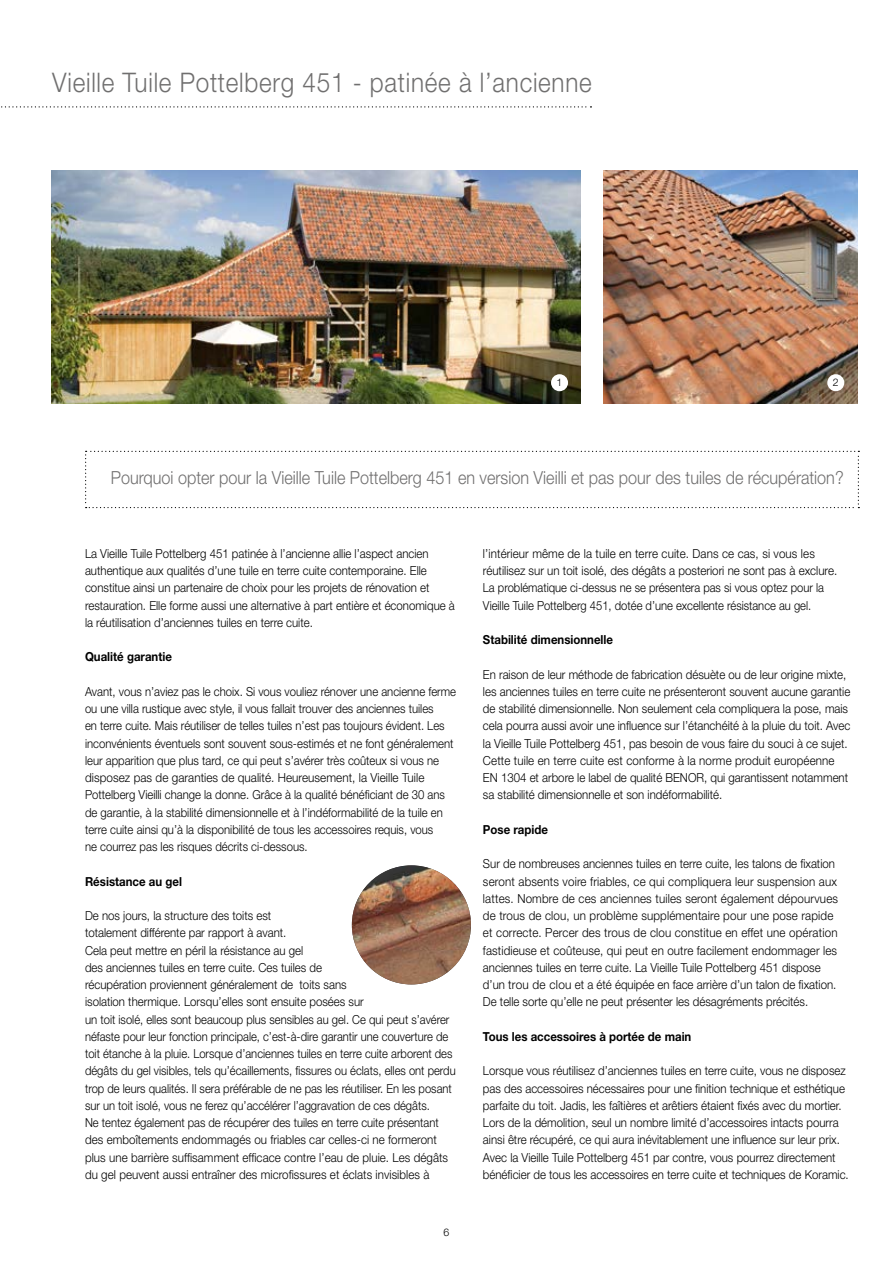
<style>
.page{position:relative;width:893px;height:1263px;background:#fff}
.page>*{position:absolute;margin:0;border:0;box-sizing:border-box;transform-origin:0 0}
.t1{font:300 27px "Helvetica Neue LT Std";letter-spacing:.03em;color:#706f6f;scale:.9 1}
.t2{font:300 18px "Helvetica Neue LT Std";color:#706f6f;scale:.9 1}
.t3{font:300 12.45px/17.2px "Helvetica Neue LT Std";color:#000;scale:.92 1}
.t4{font:300 12.45px/17.2px "Helvetica Neue LT Std";color:#000;scale:.91 1}
.t5{font:300 12.45px/17.2px "Helvetica Neue LT Std";color:#000;scale:.93 1}
.t6{font:700 12.45px "Helvetica Neue LT Std";color:#000;scale:.92 1}
.t7{font:300 10.5px "Helvetica Neue LT Std";color:#000}
</style>
<div class="page">
<img style="left:51px;top:170px;width:529px;height:234px">
<img style="left:603px;top:170px;width:255px;height:234px">
<svg style="left:85px;top:451px;width:774px;height:57px"></svg>
<svg style="left:1px;top:106px;width:590px;height:1px"></svg>
<img style="left:352px;top:865px;width:119px;height:119px;border-radius:60px">
<div style="left:551px;top:374px;width:17px;height:17px;background:#fff;border-radius:50%"></div>
<div style="left:827px;top:374px;width:17px;height:17px;background:#fff;border-radius:50%"></div>
<h1 class="t1" style="left:52px;top:65px;width:601px">Vieille Tuile Pottelberg 451 - patinée à l’ancienne</h1>
<p class="t7" style="left:557px;top:376px;width:7px">1</p>
<p class="t7" style="left:833px;top:376px;width:7px">2</p>
<h2 class="t2" style="left:111px;top:467px;width:816px">Pourquoi opter pour la Vieille Tuile Pottelberg 451 en version Vieilli et pas pour des tuiles de récupération?</h2>
<p class="t3" style="left:85px;top:544px;width:403px">La Vieille Tuile Pottelberg 451 patinée à l’ancienne allie l’aspect ancien authentique aux qualités d’une tuile en terre cuite contemporaine. Elle constitue ainsi un partenaire de choix pour les projets de rénovation et restauration. Elle forme aussi une alternative à part entière et économique à la réutilisation d’anciennes tuiles en terre cuite.</p>
<p class="t6" style="left:85px;top:649px;width:96px">Qualité garantie</p>
<p class="t4" style="left:85px;top:682px;width:409px">Avant, vous n’aviez pas le choix. Si vous vouliez rénover une ancienne ferme ou une villa rustique avec style, il vous fallait trouver des anciennes tuiles<br>en terre cuite. Mais réutiliser de telles tuiles n’est pas toujours évident. Les inconvénients éventuels sont souvent sous-estimés et ne font généralement leur apparition que plus tard, ce qui peut s’avérer très coûteux si vous ne disposez pas de garanties de qualité. Heureusement, la Vieille Tuile Pottelberg Vieilli change la donne. Grâce à la qualité bénéficiant de 30 ans de garantie, à la stabilité dimensionnelle et à l’indéformabilité de la tuile en terre cuite ainsi qu’à la disponibilité de tous les accessoires requis, vous<br>ne courrez pas les risques décrits ci-dessous.</p>
<p class="t6" style="left:85px;top:873px;width:107px">Résistance au gel</p>
<p class="t3" style="left:85px;top:907px;width:404px">De nos jours, la structure des toits est<br>totalement différente par rapport à avant.<br>Cela peut mettre en péril la résistance au gel<br>des anciennes tuiles en terre cuite. Ces tuiles de<br>récupération proviennent généralement de toits sans<br>isolation thermique. Lorsqu’elles sont ensuite posées sur<br>un toit isolé, elles sont beaucoup plus sensibles au gel. Ce qui peut s’avérer néfaste pour leur fonction principale, c’est-à-dire garantir une couverture de toit étanche à la pluie. Lorsque d’anciennes tuiles en terre cuite arborent des dégâts du gel visibles, tels qu’écaillements, fissures ou éclats, elles ont perdu trop de leurs qualités. Il sera préférable de ne pas les réutiliser. En les posant sur un toit isolé, vous ne ferez qu’accélérer l’aggravation de ces dégâts.<br>Ne tentez également pas de récupérer des tuiles en terre cuite présentant des emboîtements endommagés ou friables car celles-ci ne formeront plus une barrière suffisamment efficace contre l’eau de pluie. Les dégâts du gel peuvent aussi entraîner des microfissures et éclats invisibles à</p>
<p class="t7" style="left:444px;top:1226px;width:7px">6</p>
<p class="t5" style="left:483px;top:544px;width:382px">l’intérieur même de la tuile en terre cuite. Dans ce cas, si vous les réutilisez sur un toit isolé, des dégâts a posteriori ne sont pas à exclure.<br>La problématique ci-dessus ne se présentera pas si vous optez pour la Vieille Tuile Pottelberg 451, dotée d’une excellente résistance au gel.</p>
<p class="t6" style="left:483px;top:632px;width:143px">Stabilité dimensionnelle</p>
<p class="t3" style="left:483px;top:665px;width:401px">En raison de leur méthode de fabrication désuète ou de leur origine mixte, les anciennes tuiles en terre cuite ne présenteront souvent aucune garantie de stabilité dimensionnelle. Non seulement cela compliquera la pose, mais cela pourra aussi avoir une influence sur l’étanchéité à la pluie du toit. Avec la Vieille Tuile Pottelberg 451, pas besoin de vous faire du souci à ce sujet.<br>Cette tuile en terre cuite est conforme à la norme produit européenne EN 1304 et arbore le label de qualité BENOR, qui garantissent notamment sa stabilité dimensionnelle et son indéformabilité.</p>
<p class="t6" style="left:483px;top:822px;width:72px">Pose rapide</p>
<p class="t3" style="left:483px;top:855px;width:387px">Sur de nombreuses anciennes tuiles en terre cuite, les talons de fixation seront absents voire friables, ce qui compliquera leur suspension aux lattes. Nombre de ces anciennes tuiles seront également dépourvues de trous de clou, un problème supplémentaire pour une pose rapide et correcte. Percer des trous de clou constitue en effet une opération fastidieuse et coûteuse, qui peut en outre facilement endommager les anciennes tuiles en terre cuite. La Vieille Tuile Pottelberg 451 dispose d’un trou de clou et a été équipée en face arrière d’un talon de fixation.<br>De telle sorte qu’elle ne peut présenter les désagréments précités.</p>
<p class="t6" style="left:483px;top:1029px;width:228px">Tous les accessoires à portée de main</p>
<p class="t3" style="left:483px;top:1062px;width:399px">Lorsque vous réutilisez d’anciennes tuiles en terre cuite, vous ne disposez pas des accessoires nécessaires pour une finition technique et esthétique parfaite du toit. Jadis, les faîtières et arêtiers étaient fixés avec du mortier.<br>Lors de la démolition, seul un nombre limité d’accessoires intacts pourra ainsi être récupéré, ce qui aura inévitablement une influence sur leur prix.<br>Avec la Vieille Tuile Pottelberg 451 par contre, vous pourrez directement bénéficier de tous les accessoires en terre cuite et techniques de Koramic.</p>
</div>
